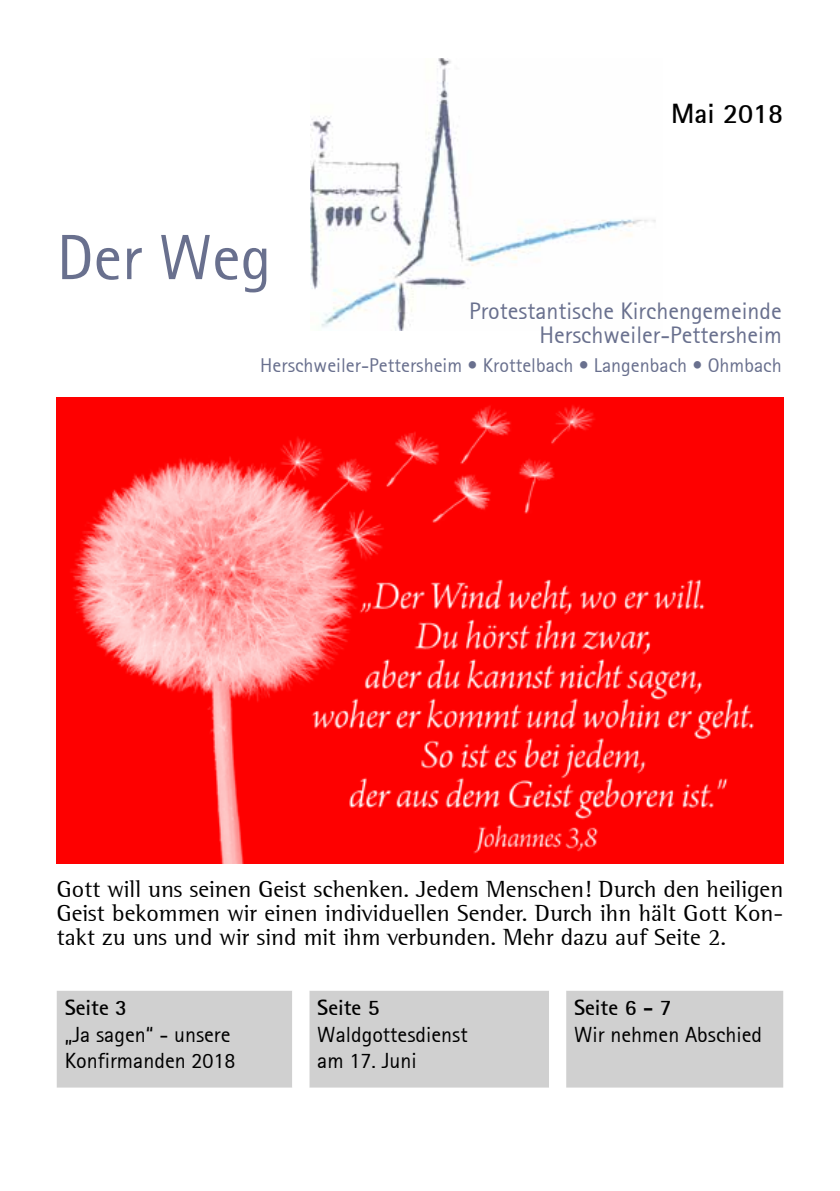
<style>
.page{position:relative;width:840px;height:1191px;background:#fff}
.page>*{position:absolute;margin:0;border:0;box-sizing:border-box;transform-origin:0 0}
.t1{font:64px "Rotis Sans Serif";color:#69708e}
.t2{font:700 28px "Rotis Sans Serif";color:#000}
.t3{font:24px/24px "Rotis Semi Serif";color:#000;text-align:justify}
.t4{font:24px/24px "Rotis Sans Serif";color:#69708e;text-align:right}
.t5{font:22px/26.4px "Rotis Sans Serif";color:#000}
.t6{font:700 22px "Rotis Sans Serif";color:#000}
.t7{font:20px "Rotis Sans Serif";color:#69708e}
</style>
<div class="page">
<img style="left:310px;top:58px;width:346px;height:272px">
<div style="left:57px;top:991px;width:725px;height:96px;background:#d0d0d0"></div>
<svg style="left:292px;top:991px;width:274px;height:96px;background:#d5d5d5"></svg>
<img style="left:57px;top:397px;width:725px;height:466px">
<h1 class="t1" style="left:57px;top:220px;width:216px">Der Weg</h1>
<p class="t2" style="left:670px;top:96px;width:113px">Mai 2018</p>
<p class="t4" style="left:469px;top:299px;width:314px">Protestantische Kirchengemeinde<br>Herschweiler-Pettersheim</p>
<p class="t7" style="left:260px;top:353px;width:522px">Herschweiler-Pettersheim • Krottelbach • Langenbach • Ohmbach</p>
<p class="t3" style="left:57px;top:877px;width:727px">Gott will uns seinen Geist schenken. Jedem Menschen! Durch den heiligen Geist bekommen wir einen individuellen Sender. Durch ihn hält Gott Kon&shy;takt zu uns und wir sind mit ihm verbunden. Mehr dazu auf Seite 2.</p>
<p class="t6" style="left:65px;top:994px;width:64px">Seite 3</p>
<p class="t5" style="left:65px;top:1021px;width:172px">„Ja sagen“ - unsere<br>Konfirmanden 2018</p>
<p class="t6" style="left:317px;top:994px;width:64px">Seite 5</p>
<p class="t5" style="left:317px;top:1021px;width:152px">Waldgottesdienst am 17. Juni</p>
<p class="t6" style="left:574px;top:994px;width:99px">Seite 6 - 7</p>
<p class="t5" style="left:574px;top:1021px;width:189px">Wir nehmen Abschied</p>
</div>
